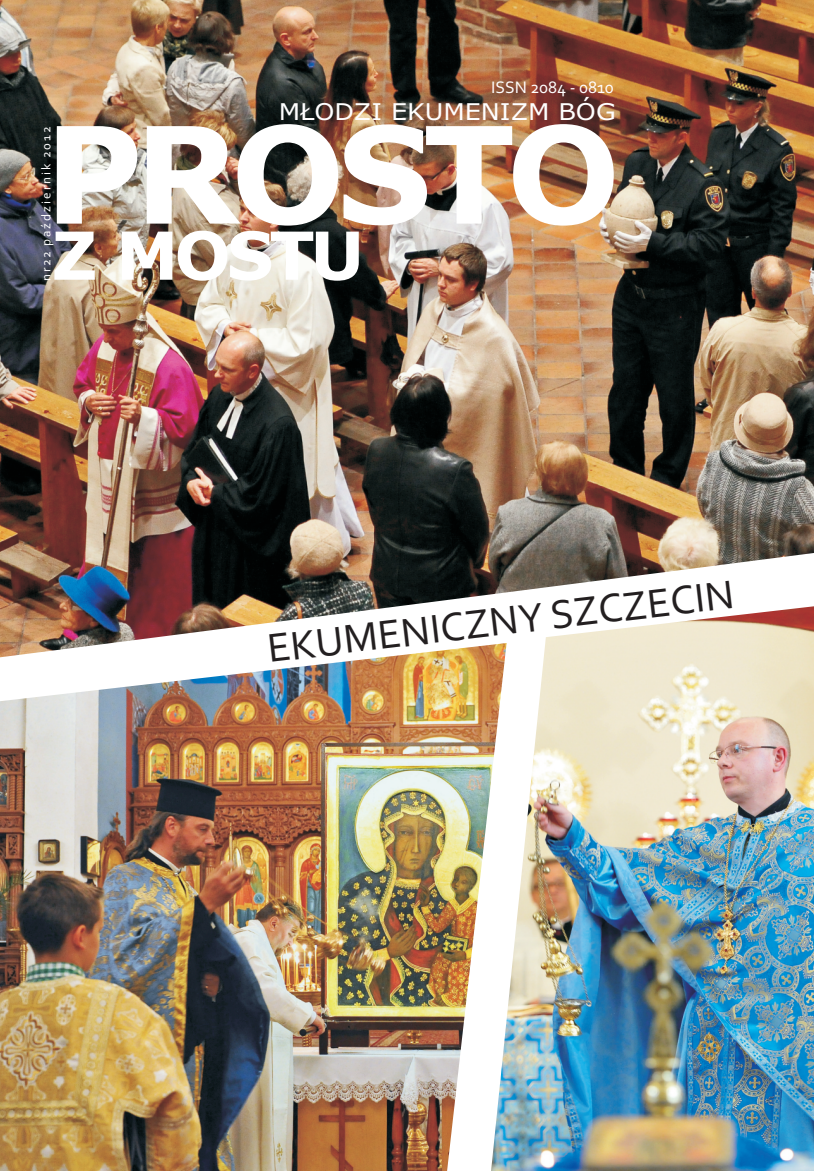
<style>
.page{position:relative;width:814px;height:1171px;background:#fff}
.page>*{position:absolute;margin:0;border:0;box-sizing:border-box;transform-origin:0 0}
.t1{font:700 134.05px "Verdana";color:#fff}
.t2{font:42px "Corbel";color:#231f20}
.t3{font:23.1px "Verdana";color:#fff;scale:1.1 1}
.t4{font:17.5px "Corbel";color:#fff}
.t5{font:13.12px "Corbel";letter-spacing:.155em;color:#fff}
</style>
<div class="page">
<img style="left:0;top:0;width:814px;height:643px">
<img style="left:490px;top:604px;width:324px;height:567px">
<img style="left:0;top:643px;width:506px;height:528px">
<h3 class="t4" style="left:491px;top:80px;width:124px">ISSN 2084 - 0810</h3>
<h1 class="t1" style="left:44px;top:121px;width:577px">P<sub>Z</sub> <sub>M</sub>R<sub>O</sub> <sub>S</sub>O<sub>T</sub> <sub>U</sub>S T O</h1>
<h3 class="t3" style="left:279px;top:103px;width:308px">M£ODZI EKUMENIZM BÓG</h3>
<p class="t5" style="left:41px;top:281px;width:156px;rotate:-90deg">nr22 paŸdziernik 2012</p>
<h2 class="t2" style="left:265px;top:632px;width:471px;rotate:-7deg">EKUMENICZNY SZCZECIN</h2>
</div>
